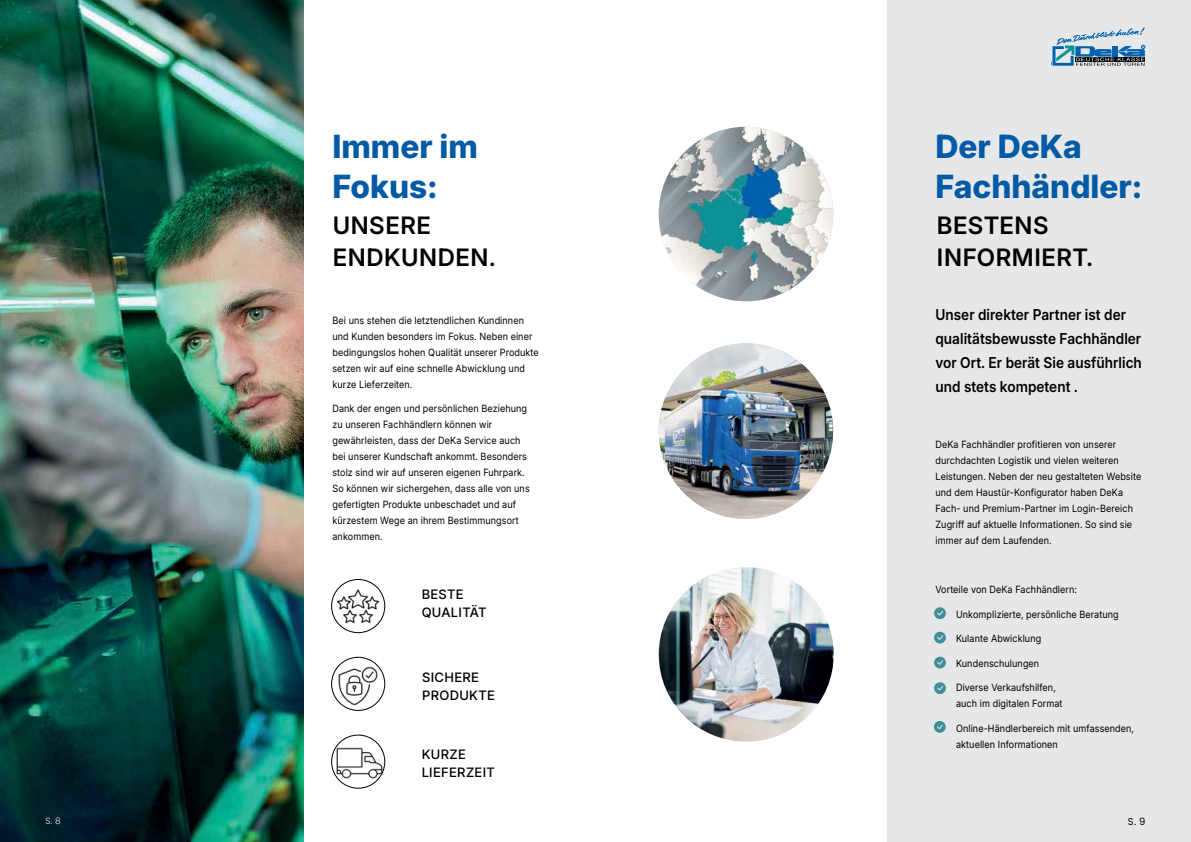
<style>
.page{position:relative;width:1191px;height:842px;background:#fff}
.page>*{position:absolute;margin:0;border:0;box-sizing:border-box;transform-origin:0 0}
.t1{font:800 32px/40px "Inter 18 pt";color:#005aa5}
.t2{font:600 24px/32px "Inter 18 pt";letter-spacing:.02em;color:#000}
.t3{font:600 15px/24px "Inter 18 pt";letter-spacing:.005em;color:#000;scale:.92 1}
.t4{font:500 13px/18px "Inter 18 pt";letter-spacing:.025em;color:#000}
.t5{font:10px/16px "Inter 18 pt";letter-spacing:.01em;color:#000;scale:.92 1}
.t6{font:10px "Poppins";color:#000}
.t7{font:300 9px "Poppins";color:#fff}
</style>
<div class="page">
<div style="left:887px;top:0;width:304px;height:842px;background:#e6e7e8"></div>
<img style="left:659px;top:127px;width:174px;height:174px;border-radius:87px">
<img style="left:659px;top:567px;width:174px;height:175px;border-radius:87px">
<img style="left:658px;top:343px;width:175px;height:176px">
<img style="left:0;top:0;width:303px;height:842px">
<svg style="left:933px;top:721px;width:12px;height:12px"></svg>
<svg style="left:934px;top:682px;width:12px;height:12px"></svg>
<svg style="left:934px;top:657px;width:12px;height:12px"></svg>
<svg style="left:934px;top:632px;width:12px;height:12px"></svg>
<svg style="left:934px;top:607px;width:12px;height:12px"></svg>
<svg style="left:1051px;top:27px;width:94px;height:39px"></svg>
<img style="left:331px;top:579px;width:54px;height:54px;border-radius:27px">
<div style="left:331px;top:579px;width:54px;height:54px;border:1px solid #000;border-radius:50%"></div>
<img style="left:336px;top:664px;width:44px;height:43px">
<div style="left:331px;top:657px;width:54px;height:54px;border:1px solid #000;border-radius:50%"></div>
<img style="left:336px;top:739px;width:47px;height:48px">
<div style="left:331px;top:734px;width:54px;height:55px;border:1px solid #000;border-radius:50%"></div>
<p class="t7" style="left:45px;top:816px;width:17px">S. 8</p>
<h1 class="t1" style="left:332px;top:126px;width:147px">Immer im<br>Fokus:</h1>
<h1 class="t1" style="left:935px;top:126px;width:208px">Der DeKa<br>Fachhändler:</h1>
<h2 class="t2" style="left:333px;top:209px;width:165px">UNSERE<br>ENDKUNDEN.</h2>
<h2 class="t2" style="left:937px;top:209px;width:158px">BESTENS<br>INFORMIERT.</h2>
<p class="t5" style="left:332px;top:312px;width:226px">Bei uns stehen die letztendlichen Kundinnen und Kunden besonders im Fokus. Neben einer bedingungslos hohen Qualität unserer Produkte setzen wir auf eine schnelle Abwicklung und kurze Lieferzeiten.</p>
<p class="t5" style="left:332px;top:400px;width:216px">Dank der engen und persönlichen Beziehung zu unseren Fachhändlern können wir gewährleisten, dass der DeKa Service auch bei unserer Kundschaft ankommt. Besonders stolz sind wir auf unseren eigenen Fuhrpark.<br>So können wir sichergehen, dass alle von uns gefertigten Produkte unbeschadet und auf kürzestem Wege an ihrem Bestimmungsort ankommen.</p>
<h3 class="t4" style="left:422px;top:585px;width:66px">BESTE<br>QUALITÄT</h3>
<h3 class="t4" style="left:422px;top:668px;width:74px">SICHERE<br>PRODUKTE</h3>
<h3 class="t4" style="left:422px;top:745px;width:75px">KURZE<br>LIEFERZEIT</h3>
<h3 class="t3" style="left:935px;top:302px;width:226px">Unser direkter Partner ist der qualitätsbewusste Fachhändler vor Ort. Er berät Sie ausführlich und stets kompetent .</h3>
<p class="t5" style="left:935px;top:436px;width:225px">DeKa Fachhändler profitieren von unserer durchdachten Logistik und vielen weiteren Leistungen. Neben der neu gestalteten Website und dem Haustür-Konfigurator haben DeKa Fach- und Premium-Partner im Login-Bereich Zugriff auf aktuelle Informationen. So sind sie immer auf dem Laufenden.</p>
<p class="t5" style="left:935px;top:581px;width:155px">Vorteile von DeKa Fachhändlern:</p>
<p class="t5" style="left:956px;top:606px;width:178px">Unkomplizierte, persönliche Beratung</p>
<p class="t5" style="left:956px;top:630px;width:94px">Kulante Abwicklung</p>
<p class="t5" style="left:956px;top:655px;width:92px">Kundenschulungen</p>
<p class="t5" style="left:956px;top:679px;width:117px">Diverse Verkaufshilfen, auch im digitalen Format</p>
<p class="t5" style="left:956px;top:720px;width:195px">Online-Händlerbereich mit umfassenden, aktuellen Informationen</p>
<p class="t6" style="left:1128px;top:816px;width:19px">S. 9</p>
</div>
